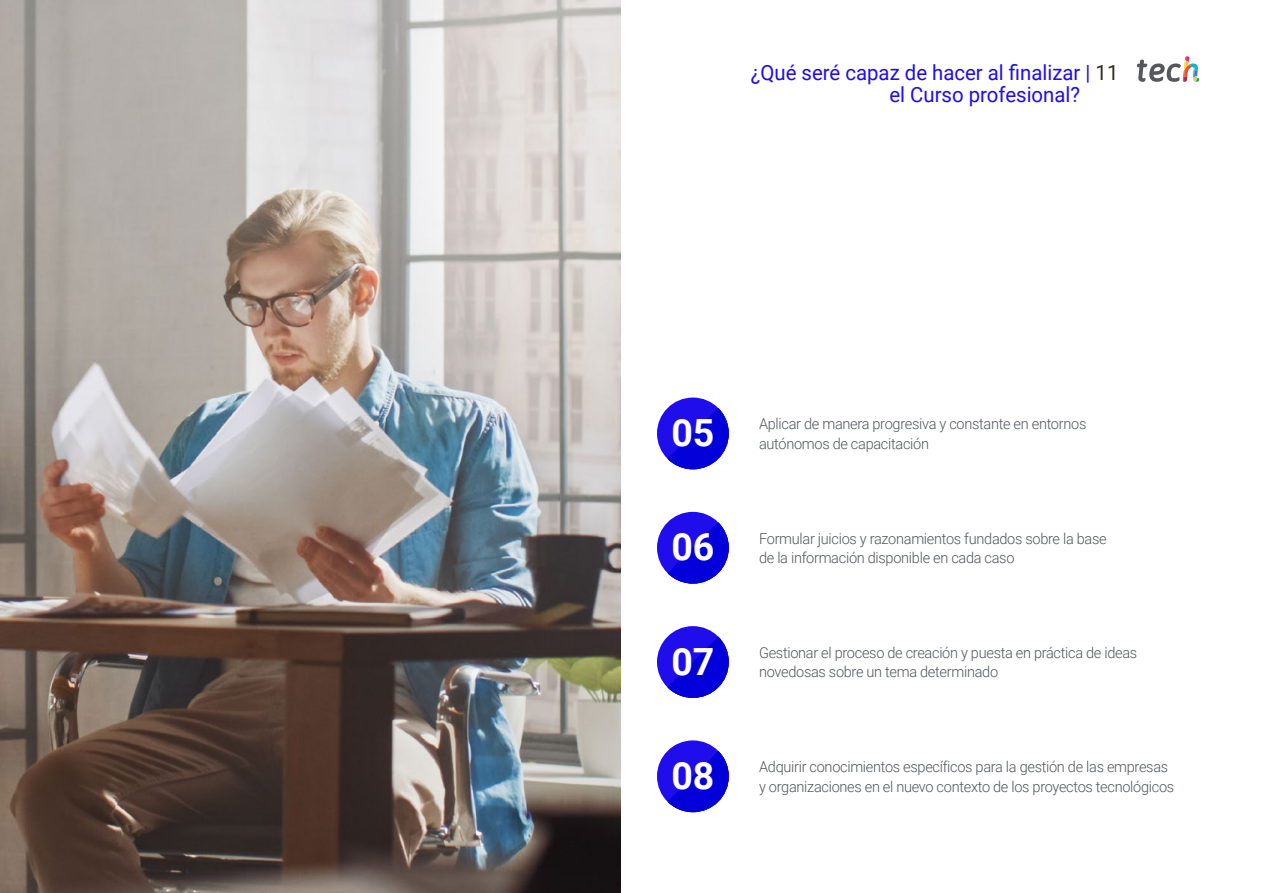
<style>
.page{position:relative;width:1263px;height:893px;background:#fff}
.page>*{position:absolute;margin:0;border:0;box-sizing:border-box;transform-origin:0 0}
.t1{font:700 37.5px "Roboto";color:#fff}
.t2{font:21px/22.5px "Roboto";color:#1f0dec}
.t3{font:300 15px/19.5px "Roboto";letter-spacing:-.02em;color:#52555b}
.s1{color:#312e20}
</style>
<div class="page">
<img style="left:0;top:0;width:621px;height:893px">
<div style="left:657px;top:512px;width:72px;height:72px;background:#1f0dec;border-radius:50%"></div>
<svg style="left:667px;top:522px;width:62px;height:62px"></svg>
<div style="left:657px;top:740px;width:72px;height:72px;background:#1f0dec;border-radius:50%"></div>
<svg style="left:667px;top:751px;width:62px;height:61px"></svg>
<div style="left:657px;top:626px;width:72px;height:72px;background:#1f0dec;border-radius:50%"></div>
<svg style="left:667px;top:637px;width:62px;height:61px"></svg>
<div style="left:657px;top:398px;width:72px;height:71px;background:#1f0dec;border-radius:50%"></div>
<svg style="left:667px;top:408px;width:62px;height:61px"></svg>
<svg style="left:1137px;top:56px;width:62px;height:26px"></svg>
<h2 class="t2" style="left:889px;top:60px;width:230px;text-indent:-139px">¿Qué seré capaz de hacer al finalizar | <span class="s1">11 </span>el Curso profesional?</h2>
<h1 class="t1" style="left:671px;top:407px;width:45px">05</h1>
<p class="t3" style="left:759px;top:414px;width:329px">Aplicar de manera progresiva y constante en entornos</p>
<p class="t3" style="left:759px;top:433px;width:171px">autónomos de capacitación</p>
<h1 class="t1" style="left:671px;top:521px;width:45px">06</h1>
<p class="t3" style="left:759px;top:528px;width:349px">Formular juicios y razonamientos fundados sobre la base de la información disponible en cada caso</p>
<h1 class="t1" style="left:671px;top:635px;width:45px">07</h1>
<p class="t3" style="left:759px;top:642px;width:380px">Gestionar el proceso de creación y puesta en práctica de ideas novedosas sobre un tema determinado</p>
<h1 class="t1" style="left:671px;top:749px;width:45px">08</h1>
<p class="t3" style="left:759px;top:756px;width:417px">Adquirir conocimientos específicos para la gestión de las empresas y organizaciones en el nuevo contexto de los proyectos tecnológicos</p>
</div>
